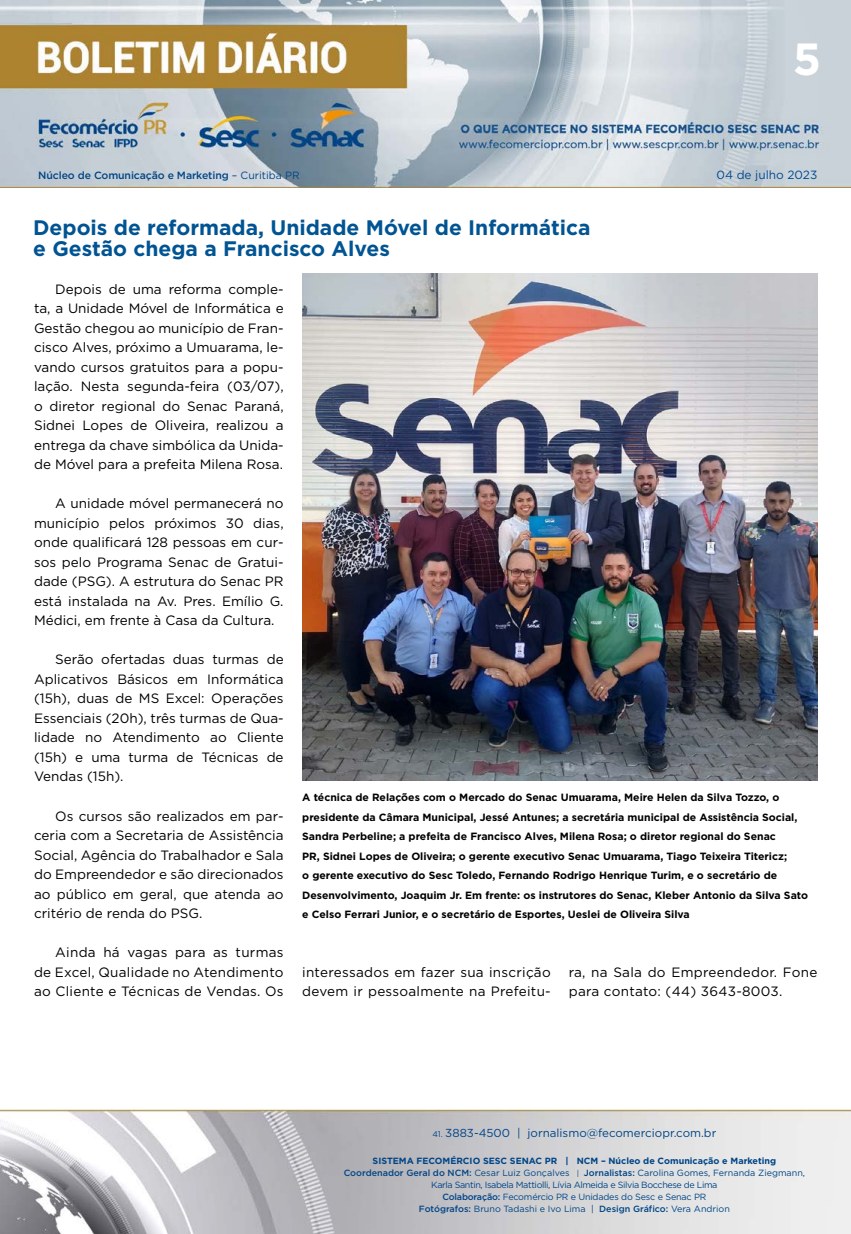
<style>
.page{position:relative;width:851px;height:1234px;background:#fff}
.page>*{position:absolute;margin:0;border:0;box-sizing:border-box;transform-origin:0 0}
.t1{font:700 45px "Gotham";color:#fff}
.t2{font:700 21px/21px "Gotham";color:#005493}
.t3{font:13.5px/19.5px "Gotham";color:#000;text-align:justify}
.t4{font:13.5px/19.5px "Gotham";letter-spacing:.02em;color:#000}
.t5{font:11.85px "Gotham";color:#004a93}
.t6{font:11.55px "Gotham";color:#004587}
.t7{font:700 10.5px/19.5px "Gotham";color:#000}
.t8{font:500 10.5px "Gotham";letter-spacing:-.01em;color:#004587}
.t9{font:9px/12px "Gotham";letter-spacing:-.02em;color:#004587;text-align:center}
.s1{font-weight:400}
.s2{font-size:8.25px}
.s3{font-weight:700}
.s4{font-weight:500}
.s5{font-size:7.65px}
</style>
<div class="page">
<img style="left:0;top:0;width:850px;height:188px">
<img style="left:0;top:1109px;width:850px;height:124px">
<img style="left:302px;top:273px;width:515px;height:507px">
<h1 class="t1" style="left:792px;top:29px;width:30px">5</h1>
<p class="t8" style="left:38px;top:168px;width:263px">Núcleo de Comunicação e Marketing <span class="s1">– Curitiba PR</span></p>
<p class="t5" style="left:716px;top:167px;width:102px">04 de julho 2023</p>
<h2 class="t2" style="left:33px;top:217px;width:559px">Depois de reformada, Unidade Móvel de Informática e Gestão chega a Francisco Alves</h2>
<p class="t3" style="left:34px;top:279px;width:251px;text-indent:21px">Depois de uma reforma comple&shy;ta, a Unidade Móvel de Informática e Gestão chegou ao município de Fran&shy;cisco Alves, próximo a Umuarama, le&shy;vando cursos gratuitos para a popu&shy;lação. Nesta segunda-feira (03/07), o diretor regional do Senac Paraná, Sidnei Lopes de Oliveira, realizou a entrega da chave simbólica da Unida&shy;de Móvel para a prefeita Milena Rosa.</p>
<p class="t3" style="left:34px;top:493px;width:251px;text-indent:21px">A unidade móvel permanecerá no município pelos próximos 30 dias, onde qualificará 128 pessoas em cur&shy;sos pelo Programa Senac de Gratui&shy;dade (PSG). A estrutura do Senac PR está instalada na Av. Pres. Emílio G.<br>Médici, em frente à Casa da Cultura.</p>
<p class="t3" style="left:34px;top:649px;width:251px;text-indent:21px">Serão ofertadas duas turmas de Aplicativos Básicos em Informática (15h), duas de MS Excel: Operações Essenciais (20h), três turmas de Qua&shy;lidade no Atendimento ao Cliente (15h) e uma turma de Técnicas de Vendas (15h).</p>
<p class="t3" style="left:34px;top:805px;width:251px;text-indent:21px">Os cursos são realizados em par&shy;ceria com a Secretaria de Assistência Social, Agência do Trabalhador e Sala do Empreendedor e são direcionados ao público em geral, que atenda ao critério de renda do PSG.</p>
<p class="t3" style="left:34px;top:942px;width:251px;text-indent:21px">Ainda há vagas para as turmas de Excel, Qualidade no Atendimento ao Cliente e Técnicas de Vendas. Os</p>
<p class="t7" style="left:302px;top:787px;width:507px">A técnica de Relações com o Mercado do Senac Umuarama, Meire Helen da Silva Tozzo, o presidente da Câmara Municipal, Jessé Antunes; a secretária municipal de Assistência Social, Sandra Perbeline; a prefeita de Francisco Alves, Milena Rosa; o diretor regional do Senac<br>PR, Sidnei Lopes de Oliveira; o gerente executivo Senac Umuarama, Tiago Teixeira Titericz;<br>o gerente executivo do Sesc Toledo, Fernando Rodrigo Henrique Turim, e o secretário de Desenvolvimento, Joaquim Jr. Em frente: os instrutores do Senac, Kleber Antonio da Silva Sato e Celso Ferrari Junior, e o secretário de Esportes, Ueslei de Oliveira Silva</p>
<p class="t4" style="left:302px;top:961px;width:250px">interessados em fazer sua inscrição devem ir pessoalmente na Prefeitu-</p>
<p class="t4" style="left:568px;top:961px;width:250px">ra, na Sala do Empreendedor. Fone para contato: (44) 3643-8003.</p>
<p class="t6" style="left:432px;top:1125px;width:285px"><span class="s2">41.</span> 3883-4500 | jornalismo@fecomerciopr.com.br</p>
<p class="t9" style="left:343px;top:1154px;width:463px"><span class="s3">SISTEMA FECOMÉRCIO SESC SENAC PR | NCM – Núcleo de Comunicação e Marketing </span><span class="s4">Coordenador Geral do NCM:</span> Cesar Luiz Gonçalves <span class="s5">|</span> <span class="s4">Jornalistas:</span> Carolina Gomes, Fernanda Ziegmann, Karla Santin, Isabela Mattiolli, Lívia Almeida e Silvia Bocchese de Lima<br><span class="s4">Colaboração:</span> Fecomércio PR e Unidades do Sesc e Senac PR<br><span class="s4">Fotógrafos:</span> Bruno Tadashi e Ivo Lima | <span class="s4">Design Gráfico:</span> Vera Andrion</p>
</div>
